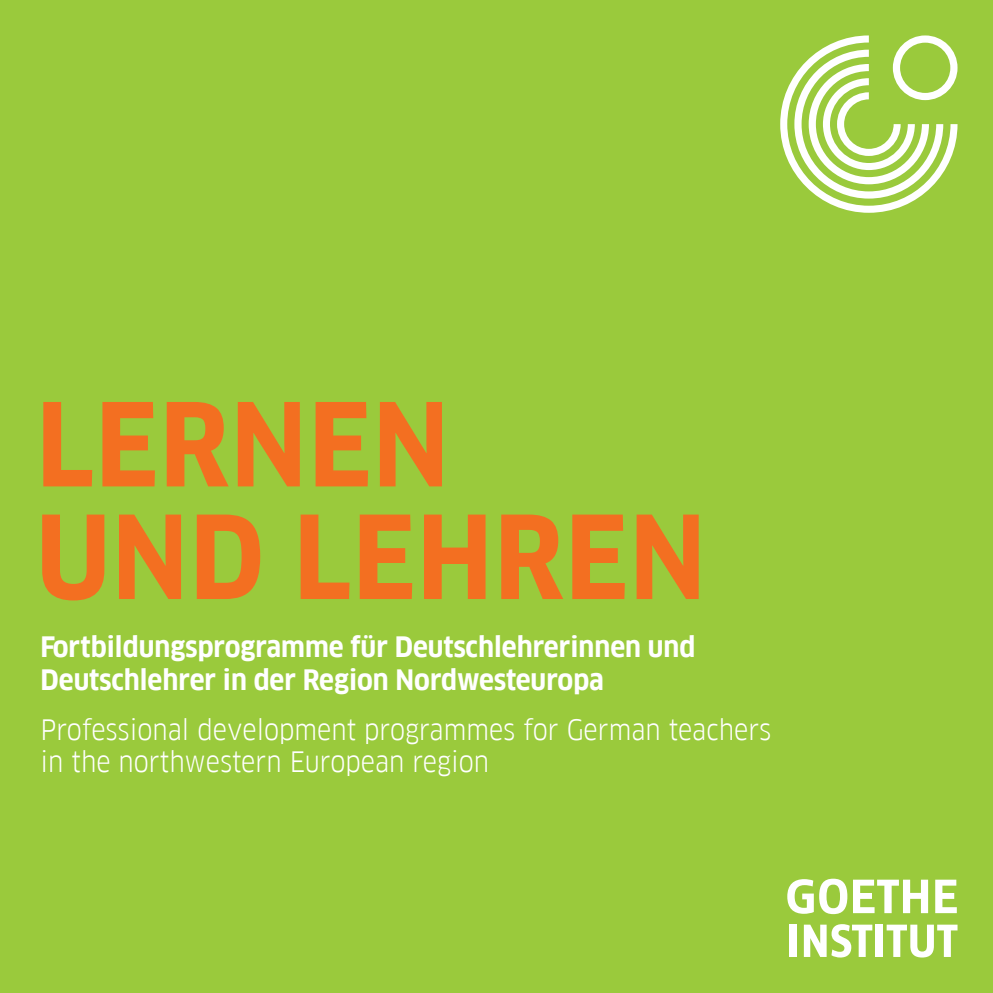
<style>
.page{position:relative;width:993px;height:993px;background:#fff}
.page>*{position:absolute;margin:0;border:0;box-sizing:border-box;transform-origin:0 0}
.t1{font:700 112.5px/112.5px "Goethe FF Clan";letter-spacing:.01em;color:#f36f21}
.t2{font:700 27.5px/32.5px "Goethe FF Clan";color:#fff}
.t3{font:27.5px/32.5px "Goethe FF Clan";color:#fff}
</style>
<div class="page">
<div style="left:0;top:0;width:992px;height:992px;background:#9aca3c"></div>
<svg style="left:780px;top:35px;width:177px;height:178px"></svg>
<svg style="left:787px;top:878px;width:140px;height:35px"></svg>
<svg style="left:935px;top:879px;width:21px;height:33px"></svg>
<div style="left:789px;top:924px;width:7px;height:32px;background:#fff"></div>
<svg style="left:803px;top:924px;width:69px;height:33px"></svg>
<div style="left:875px;top:924px;width:7px;height:32px;background:#fff"></div>
<svg style="left:886px;top:924px;width:71px;height:33px"></svg>
<h1 class="t1" style="left:36px;top:389px;width:671px">LERNEN<br>UND LEHREN</h1>
<p class="t2" style="left:40px;top:630px;width:656px">Fortbildungsprogramme für Deutschlehrerinnen und<br>Deutschlehrer in der Region Nordwesteuropa</p>
<p class="t3" style="left:40px;top:713px;width:732px">Professional development programmes for German teachers in the northwestern European region</p>
</div>
